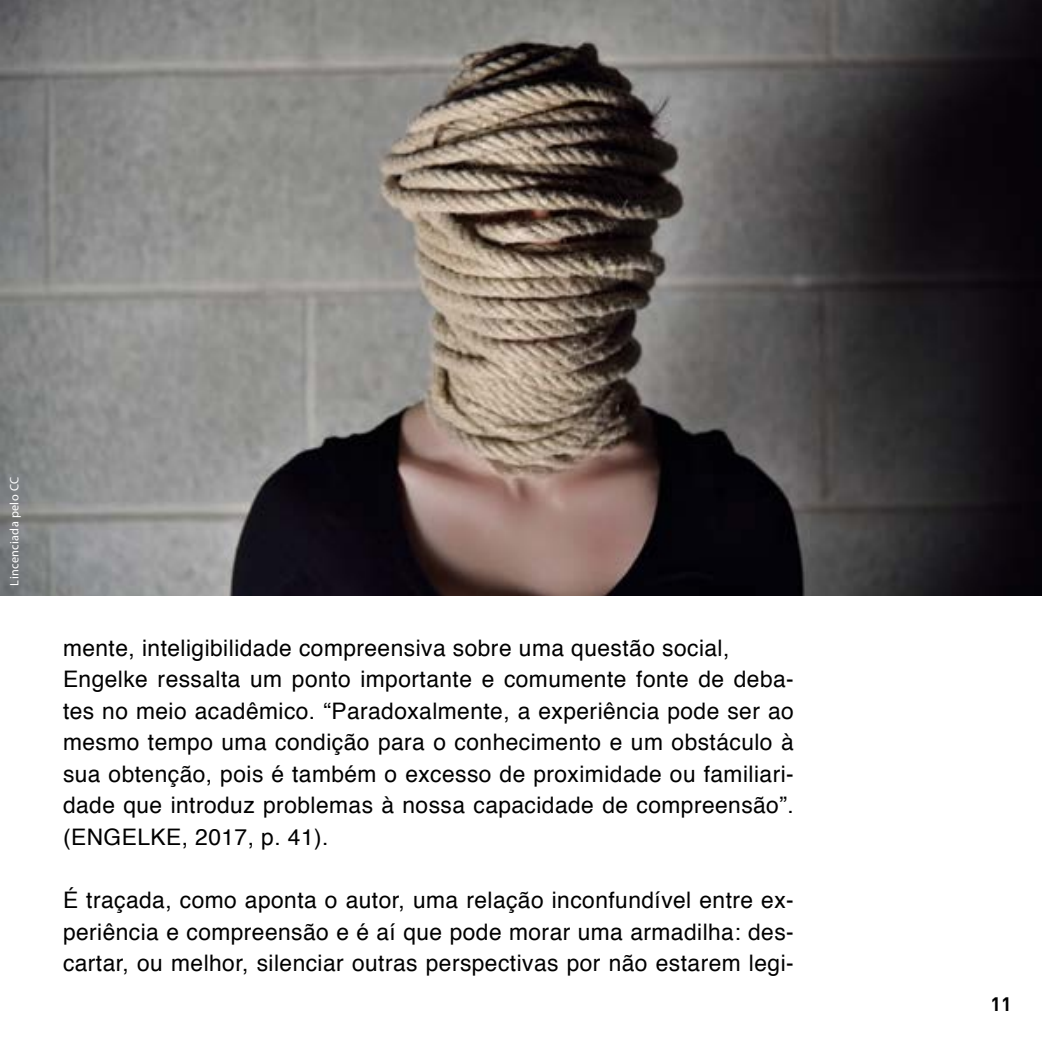
<style>
.page{position:relative;width:1042px;height:1042px;background:#fff}
.page>*{position:absolute;margin:0;border:0;box-sizing:border-box;transform-origin:0 0}
.t1{font:22.75px/31.5px "Helvetica";letter-spacing:.02em;color:#000}
.t2{font:700 19.25px "DIN";color:#000}
.t3{font:12.25px "Myriad Pro";letter-spacing:.025em;color:#fff}
</style>
<div class="page">
<img style="left:0;top:0;width:1042px;height:595px">
<p class="t3" style="left:7px;top:585px;width:110px;rotate:-90deg">Lincenciada pelo CC</p>
<p class="t1" style="left:63px;top:633px;width:732px">mente, inteligibilidade compreensiva sobre uma questão social, Engelke ressalta um ponto importante e comumente fonte de deba&shy;tes no meio acadêmico. “Paradoxalmente, a experiência pode ser ao mesmo tempo uma condição para o conhecimento e um obstáculo à sua obtenção, pois é também o excesso de proximidade ou familiari&shy;dade que introduz problemas à nossa capacidade de compreensão”. (ENGELKE, 2017, p. 41).</p>
<p class="t1" style="left:63px;top:885px;width:732px;text-align:justify">É traçada, como aponta o autor, uma relação inconfundível entre ex&shy;periência e compreensão e é aí que pode morar uma armadilha: des&shy;cartar, ou melhor, silenciar outras perspectivas por não estarem legi-</p>
<p class="t2" style="left:990px;top:991px;width:22px">11</p>
</div>
